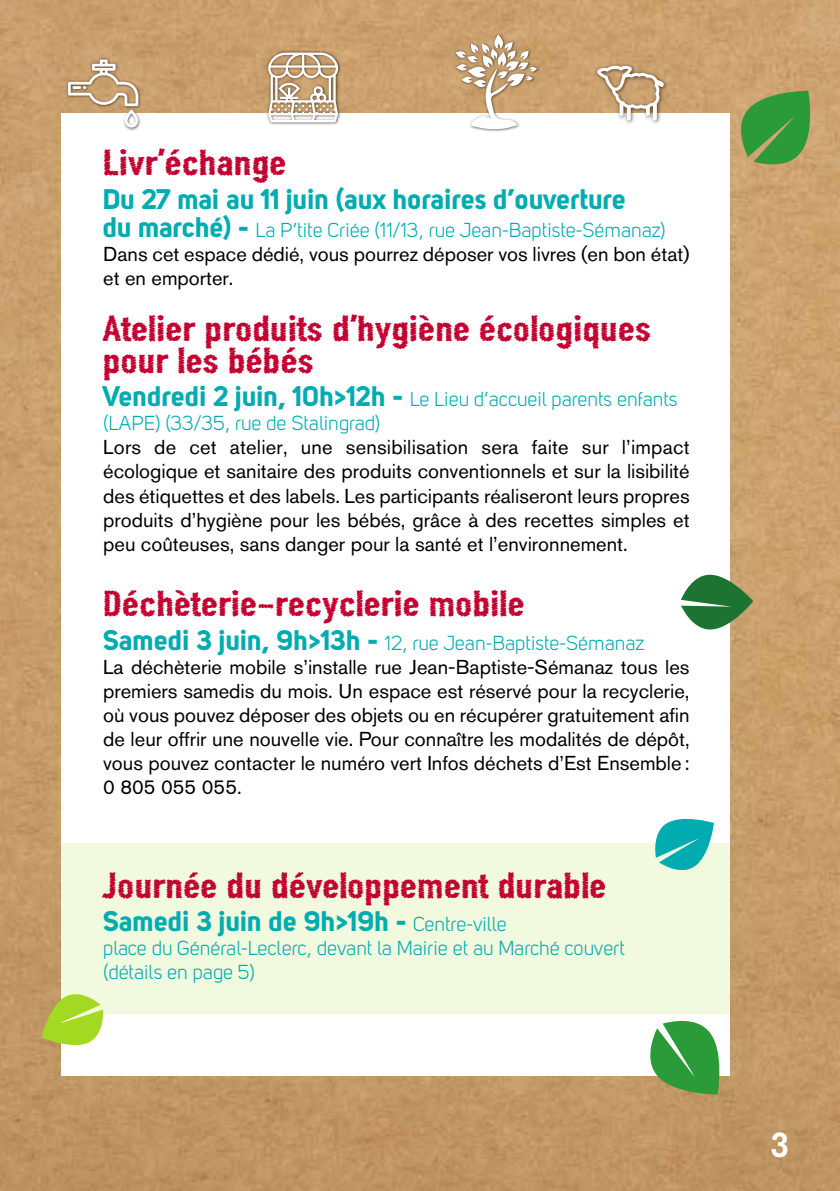
<style>
.page{position:relative;width:840px;height:1191px;background:#fff}
.page>*{position:absolute;margin:0;border:0;box-sizing:border-box;transform-origin:0 0}
.t1{font:36px/32px "Scribble";color:#c3002f}
.t2{font:500 36px "Akzidenz Grotesk BQ";color:#fff;scale:.92 1}
.t3{font:28px "Uni Sans Bold";color:#00acaf}
.t4{font:20px/24px "Akzidenz Grotesk BQ";color:#000;text-align:justify}
.t5{font:20px/24px "Uni Sans Book";color:#00acaf}
.s1{font-family:"Uni Sans Bold";font-size:28px}
.s2{font-family:"Uni Sans Book";font-size:20px}
</style>
<div class="page">
<img style="left:0;top:0;width:839px;height:1191px">
<div style="left:61px;top:113px;width:668px;height:963px;background:#fff"></div>
<svg style="left:734px;top:91px;width:81px;height:73px;background:#629e4c"></svg>
<div style="left:266px;top:51px;width:75px;height:74px;background:#000;opacity:.6"></div>
<svg style="left:268px;top:53px;width:70px;height:69px"></svg>
<div style="left:66px;top:57px;width:75px;height:74px;background:#000;opacity:.6"></div>
<svg style="left:68px;top:59px;width:70px;height:69px"></svg>
<div style="left:453px;top:32px;width:86px;height:100px;background:#000;opacity:.6"></div>
<svg style="left:455px;top:34px;width:81px;height:95px"></svg>
<div style="left:593px;top:63px;width:74px;height:62px;background:#000;opacity:.6"></div>
<svg style="left:596px;top:66px;width:67px;height:54px"></svg>
<div style="left:61px;top:843px;width:668px;height:171px;background:#f1f9de"></div>
<svg style="left:41px;top:992px;width:62px;height:58px"></svg>
<svg style="left:655px;top:818px;width:58px;height:53px"></svg>
<svg style="left:649px;top:1020px;width:75px;height:74px"></svg>
<svg style="left:681px;top:574px;width:71px;height:55px"></svg>
<h1 class="t1" style="left:103px;top:145px;width:185px">Livr’échange</h1>
<h2 class="t3" style="left:103px;top:181px;width:524px">Du 27 mai au 11 juin (aux horaires d’ouverture</h2>
<p class="t5" style="left:103px;top:218px;width:564px"><span class="s1">du marché) -</span> La P’tite Criée (11/13, rue Jean-Baptiste-Sémanaz)</p>
<p class="t4" style="left:103px;top:242px;width:587px">Dans cet espace dédié, vous pourrez déposer vos livres (en bon état) et en emporter.</p>
<h1 class="t1" style="left:103px;top:310px;width:549px">Atelier produits d’hygiène écologiques pour les bébés</h1>
<p class="t5" style="left:103px;top:387px;width:575px"><span class="s1">Vendredi 2 juin, 10h&gt;12h -</span> Le Lieu d’accueil parents enfants (LAPE) (33/35, rue de Stalingrad)</p>
<p class="t4" style="left:103px;top:435px;width:587px">Lors de cet atelier, une sensibilisation sera faite sur l’impact écologique et sanitaire des produits conventionnels et sur la lisibilité des étiquettes et des labels. Les participants réaliseront leurs propres produits d’hygiène pour les bébés, grâce à des recettes simples et peu coûteuses, sans danger pour la santé et l’environnement.</p>
<h1 class="t1" style="left:103px;top:585px;width:423px">Déchèterie-recyclerie mobile</h1>
<p class="t5" style="left:103px;top:631px;width:542px"><span class="s1">Samedi 3 juin, 9h&gt;13h -</span> 12, rue Jean-Baptiste-Sémanaz</p>
<p class="t4" style="left:103px;top:654px;width:587px">La déchèterie mobile s’installe rue Jean-Baptiste-Sémanaz tous les premiers samedis du mois. Un espace est réservé pour la recyclerie, où vous pouvez déposer des objets ou en récupérer gratuitement afin de leur offrir une nouvelle vie. Pour connaître les modalités de dépôt, vous pouvez contacter le numéro vert Infos déchets d’Est Ensemble:<br>0 805 055 055.</p>
<h1 class="t1" style="left:103px;top:867px;width:505px">Journée du développement durable</h1>
<h2 class="t3" style="left:103px;top:904px;width:405px">Samedi 3 juin de 9h&gt;19h - <span class="s2">Centre-ville</span></h2>
<p class="t5" style="left:103px;top:936px;width:523px">place du Général-Leclerc, devant la Mairie et au Marché couvert (détails en page 5)</p>
<h1 class="t2" style="left:769px;top:1122px;width:22px">3</h1>
</div>
